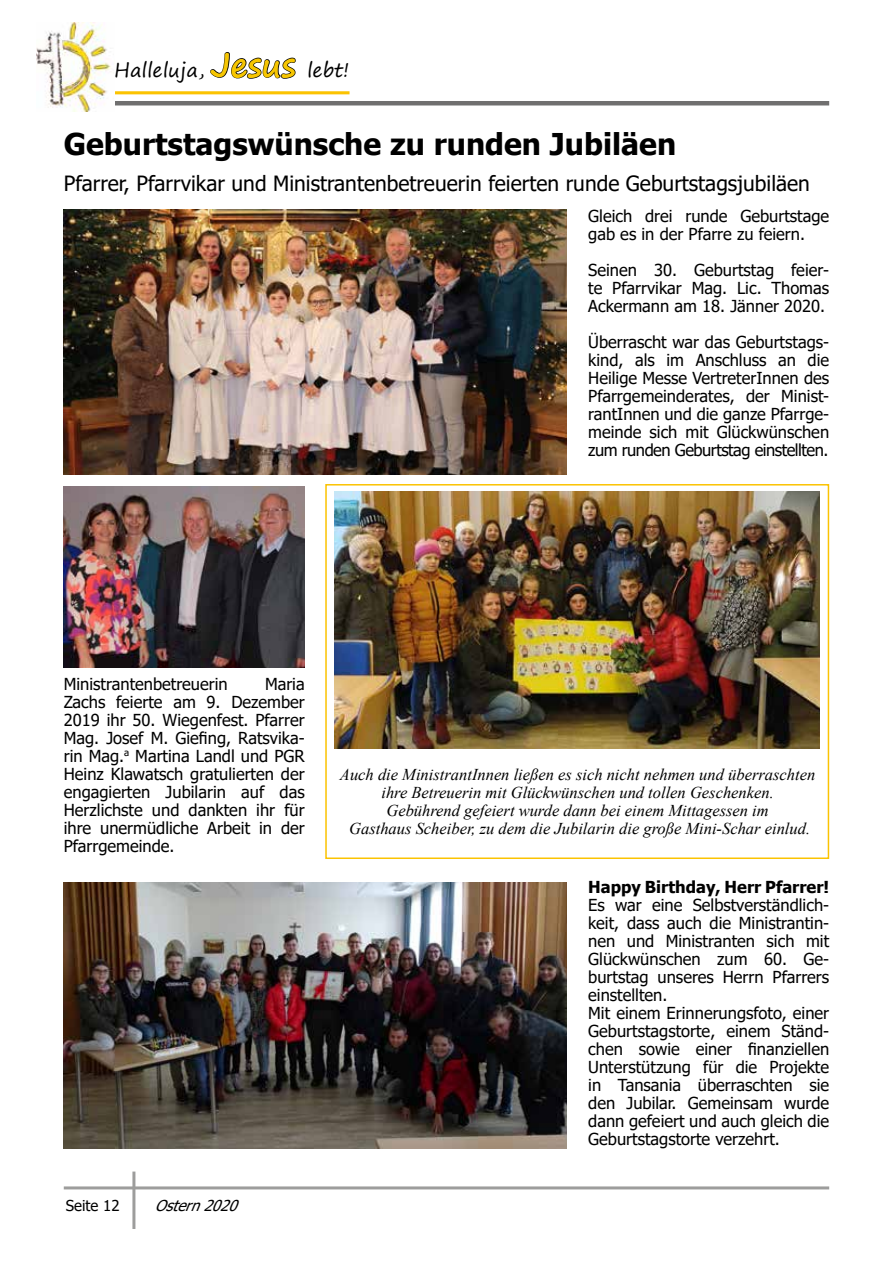
<style>
.page{position:relative;width:893px;height:1263px;background:#fff}
.page>*{position:absolute;margin:0;border:0;box-sizing:border-box;transform-origin:0 0}
.t1{font:700 30px "Tahoma";color:#000}
.t2{font:21px "Tahoma";color:#000}
.t3{font:19.5px "Segoe Print";color:#000}
.t4{font:16.5px/18px "Tahoma";color:#000;text-align:justify}
.t5{font:italic 16.5px/18px "Times New Roman";color:#000;text-align:center}
.t6{font:700 16.5px "Tahoma";color:#000}
.t7{font:italic 15px "Tahoma";color:#000}
.t8{font:15px "Tahoma";color:#000}
.s1{font-weight:700;font-size:33px;color:#f7c600}
</style>
<div class="page">
<hr style="left:64px;top:1186px;width:765px;height:3px;background:#9d9d9c">
<hr style="left:132px;top:1171px;width:3px;height:58px;background:#9d9d9c">
<hr style="left:114px;top:91px;width:236px;height:3px;background:#fbc301">
<hr style="left:114px;top:101px;width:715px;height:4px;background:#706f6f">
<img style="left:36px;top:22px;width:75px;height:90px">
<svg style="left:210px;top:52px;width:86px;height:27px"></svg>
<img style="left:64px;top:209px;width:503px;height:265px">
<img style="left:335px;top:491px;width:485px;height:257px">
<img style="left:64px;top:487px;width:241px;height:181px">
<img style="left:64px;top:882px;width:503px;height:266px">
<div style="left:325px;top:484px;width:504px;height:375px;border:2px solid #fbc301"></div>
<p class="t3" style="left:114px;top:53px;width:237px">Halleluja, <span class="s1">Jesus</span> lebt!</p>
<h1 class="t1" style="left:64px;top:124px;width:614px">Geburtstagswünsche zu runden Jubiläen</h1>
<p class="t2" style="left:64px;top:170px;width:748px">Pfarrer, Pfarrvikar und Ministrantenbetreuerin feierten runde Geburtstagsjubiläen</p>
<p class="t4" style="left:588px;top:208px;width:242px">Gleich drei runde Geburtstage gab es in der Pfarre zu feiern.</p>
<p class="t4" style="left:588px;top:262px;width:242px">Seinen 30. Geburtstag feier&shy;te Pfarrvikar Mag. Lic. Thomas Ackermann am 18. Jänner 2020.</p>
<p class="t4" style="left:588px;top:334px;width:242px">Überrascht war das Geburtstags&shy;kind, als im Anschluss an die Heilige Messe VertreterInnen des Pfarrgemeinderates, der Minist&shy;rantInnen und die ganze Pfarrge&shy;meinde sich mit Glückwünschen zum runden Geburtstag einstellten.</p>
<p class="t4" style="left:64px;top:676px;width:165px">Ministrantenbetreuerin</p>
<p class="t4" style="left:64px;top:676px;width:242px;text-indent:201px">Maria Zachs feierte am 9. Dezember 2019 ihr 50. Wiegenfest. Pfarrer Mag. Josef M. Giefing, Ratsvika&shy;rin Mag.<sup>a</sup> Martina Landl und PGR Heinz Klawatsch gratulierten der engagierten Jubilarin auf das Herzlichste und dankten ihr für ihre unermüdliche Arbeit in der Pfarrgemeinde.</p>
<p class="t8" style="left:66px;top:1195px;width:55px">Seite 12</p>
<p class="t7" style="left:155px;top:1195px;width:92px">Ostern2020</p>
<p class="t5" style="left:340px;top:765px;width:477px">Auch die MinistrantInnen ließen es sich nicht nehmen und überraschten ihre Betreuerin mit Glückwünschen und tollen Geschenken.<br>Gebührend gefeiert wurde dann bei einem Mittagessen im<br>Gasthaus Scheiber, zu dem die Jubilarin die große Mini-Schar einlud.</p>
<p class="t6" style="left:588px;top:875px;width:242px">Happy Birthday, Herr Pfarrer!</p>
<p class="t4" style="left:588px;top:897px;width:242px;text-align:left">Es war eine Selbstverständlich&shy;keit, dass auch die Ministrantin&shy;nen und Ministranten sich mit<br>Glückwünschen zum 60. Ge&shy;burtstag unseres Herrn Pfarrers einstellten.<br>Mit einem Erinnerungsfoto, einer<br>Geburtstagstorte, einem Ständ&shy;chen sowie einer finanziellen<br>Unterstützung für die Projekte in Tansania überraschten sie den Jubilar. Gemeinsam wurde dann gefeiert und auch gleich die<br>Geburtstagstorte verzehrt.</p>
</div>
